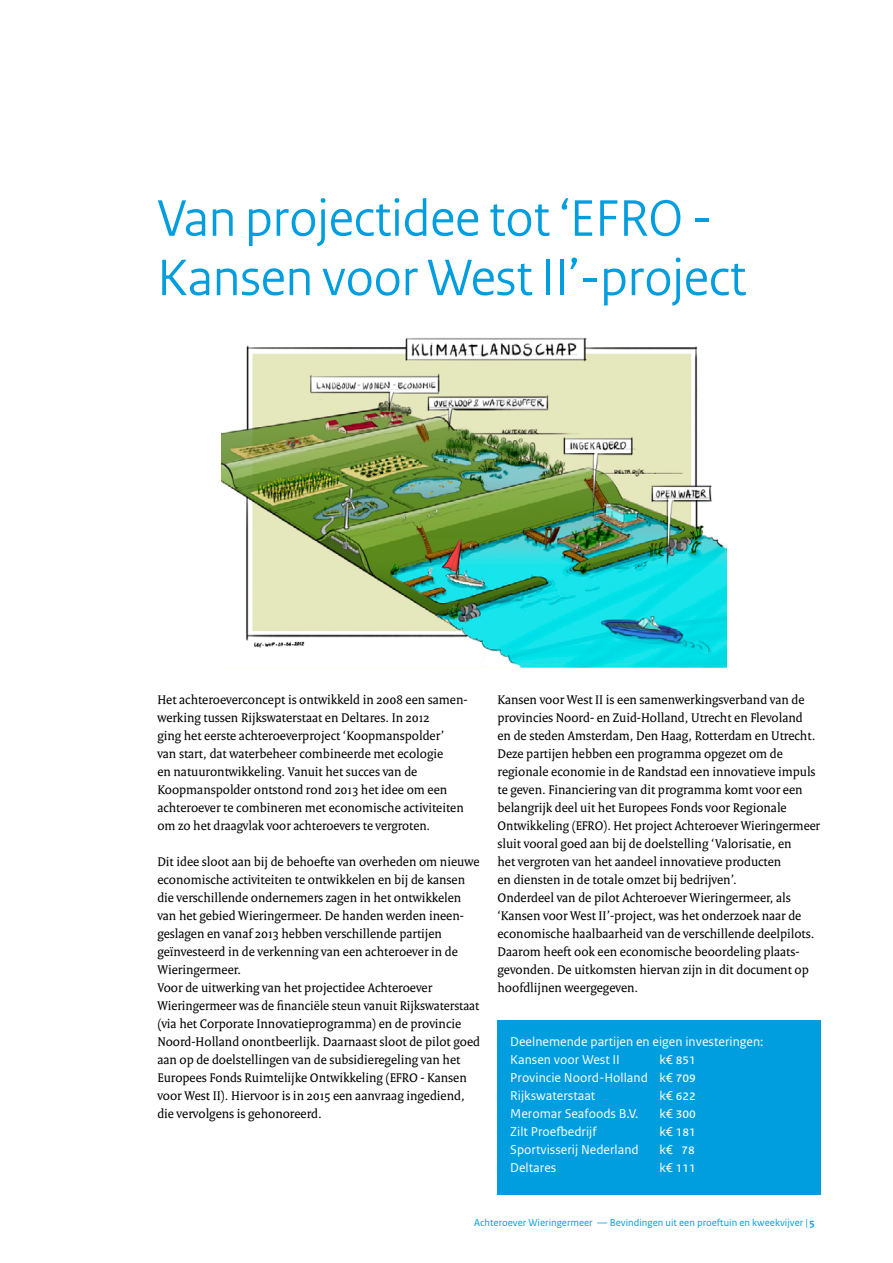
<style>
.page{position:relative;width:893px;height:1263px;background:#fff}
.page>*{position:absolute;margin:0;border:0;box-sizing:border-box;transform-origin:0 0}
.t1{font:54px/59.4px "Rijksoverheid Sans Heading";color:#009ede}
.t2{font:15px "Rijksoverheid Sans Text Regular 2";color:#fff}
.t3{font:13.5px/18px "Rijksoverheid Serif";color:#000}
.t4{font:13.5px/18px "Rijksoverheid Sans Text Regular 2";color:#fff}
.t5{font:10.5px "Rijksoverheid Sans Text";color:#009ede}
.s1{font-size:13.5px}
.s2{font-size:15px}
.s3{font-weight:700}
</style>
<div class="page">
<div style="left:497px;top:1020px;width:324px;height:175px;background:#009ede"></div>
<img style="left:221px;top:337px;width:506px;height:331px">
<h1 class="t1" style="left:157px;top:189px;width:590px">Van projectidee tot ‘EFRO -<br>Kansen voor West II’-project</h1>
<p class="t3" style="left:157px;top:690px;width:312px">Het achteroeverconcept is ontwikkeld in 2008 een samen&shy;werking tussen Rijkswaterstaat en Deltares. In 2012<br>ging het eerste achteroeverproject ‘Koopmanspolder’<br>van start, dat waterbeheer combineerde met ecologie<br>en natuurontwikkeling. Vanuit het succes van de Koopmanspolder ontstond rond 2013 het idee om een achteroever te combineren met economische activiteiten om zo het draagvlak voor achteroevers te vergroten.</p>
<p class="t3" style="left:157px;top:852px;width:324px">Dit idee sloot aan bij de behoefte van overheden om nieuwe economische activiteiten te ontwikkelen en bij de kansen die verschillende ondernemers zagen in het ontwikkelen van het gebied Wieringermeer. De handen werden ineen&shy;geslagen en vanaf 2013 hebben verschillende partijen geïnvesteerd in de verkenning van een achteroever in de Wieringermeer.<br>Voor de uitwerking van het projectidee Achteroever Wieringermeer was de financiële steun vanuit Rijkswaterstaat (via het Corporate Innovatieprogramma) en de provincie Noord-Holland onontbeerlijk. Daarnaast sloot de pilot goed aan op de doelstellingen van de subsidieregeling van het Europees Fonds Ruimtelijke Ontwikkeling (EFRO - Kansen voor West II). Hiervoor is in 2015 een aanvraag ingediend, die vervolgens is gehonoreerd.</p>
<p class="t3" style="left:497px;top:690px;width:324px">Kansen voor West II is een samenwerkingsverband van de provincies Noord- en Zuid-Holland, Utrecht en Flevoland<br>en de steden Amsterdam, Den Haag, Rotterdam en Utrecht.<br>Deze partijen hebben een programma opgezet om de regionale economie in de Randstad een innovatieve impuls te geven. Financiering van dit programma komt voor een belangrijk deel uit het Europees Fonds voor Regionale Ontwikkeling (EFRO). Het project Achteroever Wieringermeer sluit vooral goed aan bij de doelstelling ‘Valorisatie, en<br>het vergroten van het aandeel innovatieve producten<br>en diensten in de totale omzet bij bedrijven’.<br>Onderdeel van de pilot Achteroever Wieringermeer, als ‘Kansen voor West II’-project, was het onderzoek naar de economische haalbaarheid van de verschillende deelpilots.<br>Daarom heeft ook een economische beoordeling plaats&shy;gevonden. De uitkomsten hiervan zijn in dit document op hoofdlijnen weergegeven.</p>
<p class="t4" style="left:510px;top:1033px;width:255px">Deelnemende partijen en eigen investeringen:<br>Kansen voor West II</p>
<p class="t2" style="left:659px;top:1050px;width:38px"><span class="s1">k€</span> 851</p>
<p class="t4" style="left:510px;top:1069px;width:187px">Provincie Noord-Holland k€ <span class="s2">709<br></span>Rijkswaterstaat</p>
<p class="t2" style="left:659px;top:1086px;width:38px"><span class="s1">k€</span> 622</p>
<p class="t4" style="left:510px;top:1105px;width:130px">Meromar Seafoods B.V.</p>
<p class="t2" style="left:659px;top:1104px;width:38px"><span class="s1">k€</span> 300</p>
<p class="t4" style="left:510px;top:1123px;width:88px">Zilt Proefbedrijf</p>
<p class="t2" style="left:659px;top:1122px;width:38px"><span class="s1">k€</span> 181</p>
<p class="t4" style="left:510px;top:1141px;width:130px">Sportvisserij Nederland</p>
<p class="t4" style="left:659px;top:1141px;width:37px">k€ <span class="s2">78</span></p>
<p class="t4" style="left:510px;top:1159px;width:48px">Deltares</p>
<p class="t2" style="left:659px;top:1158px;width:38px"><span class="s1">k€</span> 111</p>
<p class="t5" style="left:474px;top:1216px;width:342px">Achteroever Wieringermeer — Bevindingen uit een proeftuin en kweekvijver | <span class="s3">5</span></p>
</div>
